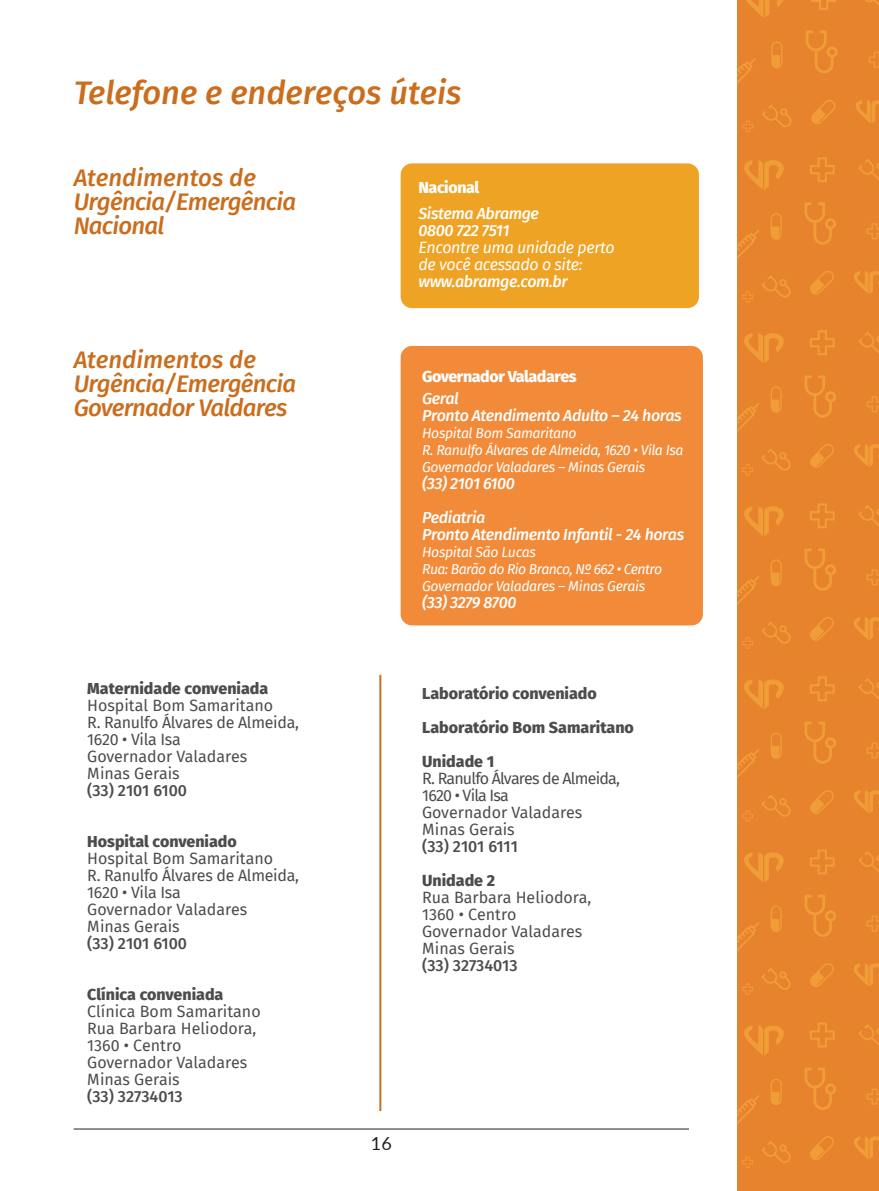
<style>
.page{position:relative;width:879px;height:1191px;background:#fff}
.page>*{position:absolute;margin:0;border:0;box-sizing:border-box;transform-origin:0 0}
.t1{font:italic 500 32.6px "Fira Sans";color:#ca6e1e}
.t2{font:italic 500 24px/24px "Fira Sans";letter-spacing:-.03em;color:#ca6e1e}
.t3{font:18px "Lato";color:#231f20}
.t4{font:16px/17px "Fira Sans";color:#4b4c4d}
.t5{font:italic 500 16px/17px "Fira Sans";letter-spacing:-.025em;color:#fff}
.t6{font:800 16px/34px "Fira Sans";color:#4b4c4d}
.t7{font:16px/17px "Fira Sans";letter-spacing:-.05em;color:#4b4c4d}
.t8{font:500 16px "Fira Sans";color:#4b4c4d}
.t9{font:italic 16px/17px "Fira Sans";letter-spacing:-.025em;color:#fff}
.t10{font:800 16px "Fira Sans";letter-spacing:-.025em;color:#fff}
.t11{font:italic 14px/17px "Fira Sans";letter-spacing:-.025em;color:#fff}
</style>
<div class="page">
<hr style="left:74px;top:1128px;width:615px;height:1px;background:#231f20">
<div style="left:737px;top:0;width:142px;height:1191px;background:#e7832c"></div>
<svg style="left:810px;top:1023px;width:24px;height:24px"></svg>
<svg style="left:866px;top:1089px;width:13px;height:15px"></svg>
<svg style="left:742px;top:1157px;width:11px;height:10px"></svg>
<svg style="left:732px;top:1095px;width:27px;height:34px"></svg>
<svg style="left:804px;top:1068px;width:32px;height:42px"></svg>
<svg style="left:762px;top:1141px;width:29px;height:22px"></svg>
<svg style="left:858px;top:1024px;width:21px;height:21px"></svg>
<svg style="left:771px;top:1079px;width:10px;height:26px"></svg>
<svg style="left:810px;top:1136px;width:24px;height:24px"></svg>
<svg style="left:744px;top:1025px;width:40px;height:30px"></svg>
<svg style="left:854px;top:1136px;width:25px;height:23px"></svg>
<svg style="left:810px;top:849px;width:24px;height:25px"></svg>
<svg style="left:866px;top:916px;width:13px;height:15px"></svg>
<svg style="left:742px;top:983px;width:11px;height:11px"></svg>
<svg style="left:732px;top:922px;width:27px;height:34px"></svg>
<svg style="left:804px;top:895px;width:32px;height:42px"></svg>
<svg style="left:762px;top:968px;width:29px;height:22px"></svg>
<svg style="left:858px;top:851px;width:21px;height:21px"></svg>
<svg style="left:771px;top:906px;width:10px;height:26px"></svg>
<svg style="left:810px;top:963px;width:24px;height:24px"></svg>
<svg style="left:744px;top:852px;width:40px;height:30px"></svg>
<svg style="left:854px;top:963px;width:25px;height:23px"></svg>
<svg style="left:810px;top:676px;width:24px;height:25px"></svg>
<svg style="left:866px;top:742px;width:13px;height:16px"></svg>
<svg style="left:742px;top:810px;width:11px;height:11px"></svg>
<svg style="left:732px;top:749px;width:27px;height:34px"></svg>
<svg style="left:804px;top:721px;width:32px;height:43px"></svg>
<svg style="left:762px;top:795px;width:29px;height:22px"></svg>
<svg style="left:858px;top:678px;width:21px;height:21px"></svg>
<svg style="left:771px;top:732px;width:10px;height:27px"></svg>
<svg style="left:810px;top:790px;width:24px;height:24px"></svg>
<svg style="left:744px;top:679px;width:40px;height:30px"></svg>
<svg style="left:854px;top:790px;width:25px;height:23px"></svg>
<svg style="left:810px;top:503px;width:24px;height:25px"></svg>
<svg style="left:866px;top:569px;width:13px;height:16px"></svg>
<svg style="left:742px;top:637px;width:11px;height:11px"></svg>
<svg style="left:732px;top:576px;width:27px;height:34px"></svg>
<svg style="left:804px;top:548px;width:32px;height:43px"></svg>
<svg style="left:762px;top:622px;width:29px;height:21px"></svg>
<svg style="left:859px;top:505px;width:20px;height:21px"></svg>
<svg style="left:771px;top:559px;width:10px;height:27px"></svg>
<svg style="left:810px;top:617px;width:24px;height:24px"></svg>
<svg style="left:744px;top:506px;width:40px;height:30px"></svg>
<svg style="left:854px;top:617px;width:25px;height:23px"></svg>
<svg style="left:810px;top:330px;width:24px;height:25px"></svg>
<svg style="left:866px;top:396px;width:13px;height:16px"></svg>
<svg style="left:742px;top:464px;width:11px;height:11px"></svg>
<svg style="left:732px;top:403px;width:27px;height:34px"></svg>
<svg style="left:804px;top:375px;width:32px;height:43px"></svg>
<svg style="left:762px;top:449px;width:29px;height:21px"></svg>
<svg style="left:859px;top:332px;width:20px;height:21px"></svg>
<svg style="left:771px;top:386px;width:10px;height:27px"></svg>
<svg style="left:810px;top:444px;width:24px;height:24px"></svg>
<svg style="left:744px;top:333px;width:40px;height:30px"></svg>
<svg style="left:854px;top:444px;width:25px;height:23px"></svg>
<svg style="left:810px;top:157px;width:24px;height:25px"></svg>
<svg style="left:866px;top:223px;width:13px;height:16px"></svg>
<svg style="left:742px;top:291px;width:11px;height:11px"></svg>
<svg style="left:732px;top:230px;width:27px;height:34px"></svg>
<svg style="left:804px;top:202px;width:32px;height:43px"></svg>
<svg style="left:762px;top:276px;width:29px;height:21px"></svg>
<svg style="left:859px;top:159px;width:20px;height:21px"></svg>
<svg style="left:771px;top:213px;width:10px;height:27px"></svg>
<svg style="left:810px;top:271px;width:24px;height:24px"></svg>
<svg style="left:744px;top:160px;width:40px;height:30px"></svg>
<svg style="left:854px;top:271px;width:25px;height:23px"></svg>
<svg style="left:811px;top:0;width:25px;height:10px"></svg>
<svg style="left:869px;top:52px;width:10px;height:16px"></svg>
<svg style="left:742px;top:121px;width:11px;height:11px"></svg>
<svg style="left:737px;top:58px;width:19px;height:26px"></svg>
<svg style="left:806px;top:30px;width:32px;height:43px"></svg>
<svg style="left:762px;top:105px;width:30px;height:22px"></svg>
<svg style="left:865px;top:0;width:14px;height:6px"></svg>
<svg style="left:771px;top:41px;width:11px;height:27px"></svg>
<svg style="left:811px;top:100px;width:25px;height:24px"></svg>
<svg style="left:746px;top:0;width:38px;height:17px"></svg>
<svg style="left:856px;top:100px;width:23px;height:23px"></svg>
<div style="left:401px;top:346px;width:302px;height:279px;background:#f18a39;border-radius:11px"></div>
<div style="left:401px;top:163px;width:298px;height:145px;background:#eea324;border-radius:11px"></div>
<hr style="left:379px;top:675px;width:2px;height:436px;background:#ca6e1e">
<h1 class="t1" style="left:74px;top:66px;width:389px">Telefone e endereços úteis</h1>
<h2 class="t2" style="left:74px;top:164px;width:224px">Atendimentos de<br>Urgência/Emergência<br>Nacional</h2>
<h2 class="t2" style="left:74px;top:347px;width:224px">Atendimentos de<br>Urgência/Emergência<br>Governador Valdares</h2>
<p class="t6" style="left:87px;top:670px;width:182px">Maternidade conveniada</p>
<p class="t4" style="left:87px;top:696px;width:213px">Hospital Bom Samaritano<br>R. Ranulfo Álvares de Almeida,<br>1620 • Vila Isa<br>Governador Valadares<br>Minas Gerais</p>
<p class="t8" style="left:87px;top:777px;width:101px">(33) 2101 6100</p>
<p class="t6" style="left:87px;top:823px;width:151px">Hospital conveniado</p>
<p class="t4" style="left:87px;top:849px;width:213px">Hospital Bom Samaritano<br>R. Ranulfo Álvares de Almeida,<br>1620 • Vila Isa<br>Governador Valadares<br>Minas Gerais</p>
<p class="t8" style="left:87px;top:930px;width:101px">(33) 2101 6100</p>
<p class="t6" style="left:87px;top:976px;width:138px">Clínica conveniada</p>
<p class="t4" style="left:87px;top:1002px;width:175px">Clínica Bom Samaritano<br>Rua Barbara Heliodora,<br>1360 • Centro<br>Governador Valadares<br>Minas Gerais</p>
<p class="t8" style="left:87px;top:1083px;width:97px">(33) 32734013</p>
<p class="t10" style="left:418px;top:173px;width:62px">Nacional</p>
<p class="t5" style="left:418px;top:204px;width:122px">Sistema Abramge<br>0800 722 7511</p>
<p class="t9" style="left:418px;top:238px;width:198px">Encontre uma unidade perto de você acessado o site:</p>
<p class="t5" style="left:418px;top:272px;width:151px">www.abramge.com.br</p>
<p class="t10" style="left:422px;top:362px;width:156px">Governador Valadares</p>
<p class="t5" style="left:422px;top:389px;width:261px">Geral<br>Pronto Atendimento Adulto – 24 horas</p>
<p class="t11" style="left:422px;top:424px;width:263px">Hospital Bom Samaritano<br>R. Ranulfo Álvares de Almeida, 1620 • Vila Isa<br>Governador Valadares – Minas Gerais</p>
<p class="t5" style="left:422px;top:465px;width:94px;line-height:34px">(33) 2101 6100<br>Pediatria</p>
<p class="t5" style="left:422px;top:525px;width:263px">Pronto Atendimento Infantil - 24 horas</p>
<p class="t11" style="left:422px;top:543px;width:242px">Hospital São Lucas<br>Rua: Barão do Rio Branco, Nº 662 • Centro<br>Governador Valadares – Minas Gerais</p>
<p class="t5" style="left:422px;top:593px;width:96px">(33) 3279 8700</p>
<p class="t6" style="left:422px;top:674px;width:213px">Laboratório conveniado<br>Laboratório Bom Samaritano<br>Unidade 1</p>
<p class="t7" style="left:422px;top:769px;width:199px">R. Ranulfo Álvares de Almeida,<br>1620 • Vila Isa<br>Governador Valadares<br>Minas Gerais</p>
<p class="t8" style="left:422px;top:833px;width:97px">(33) 2101 6111</p>
<p class="t6" style="left:422px;top:861px;width:74px">Unidade 2</p>
<p class="t4" style="left:422px;top:888px;width:171px">Rua Barbara Heliodora,<br>1360 • Centro<br>Governador Valadares<br>Minas Gerais</p>
<p class="t8" style="left:422px;top:952px;width:97px">(33) 32734013</p>
<p class="t3" style="left:371px;top:1130px;width:22px">16</p>
</div>
